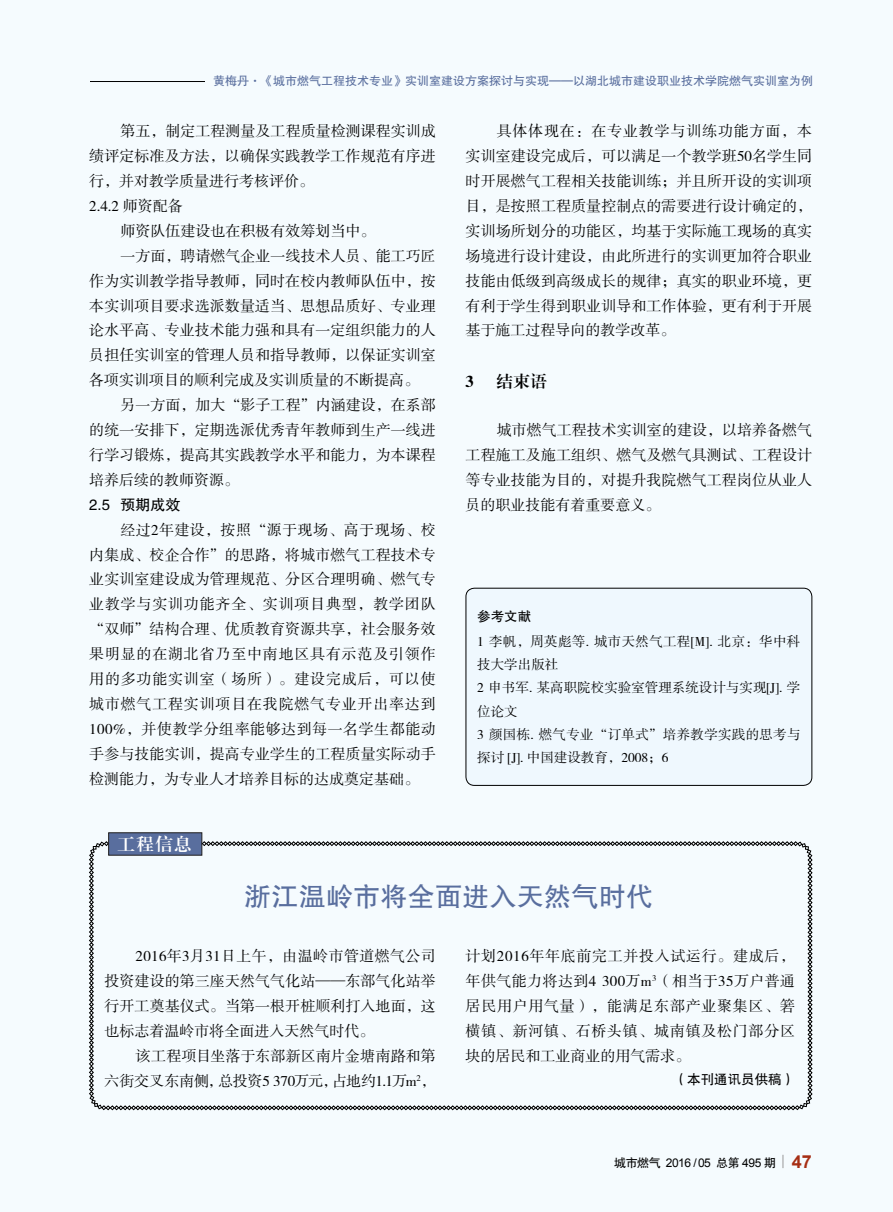
<style>
.page{position:relative;width:893px;height:1212px;background:#f5fbfe}
.page>*{position:absolute;margin:0;border:0;box-sizing:border-box;transform-origin:0 0}
.t1{font:27px "FZHTJW GB1 0";letter-spacing:.01em;color:#596e9e}
.t2{font:17.25px "FZXBSJW GB1 0";color:#fff}
.t3{font:16.5px "FZXBSJW GB1 0";color:#000}
.t4{font:15px/24.9px "FZSSJW GB1 0";letter-spacing:.005em;color:#000;text-align:justify}
.t5{font:15px "FZHTJW GB1 0";color:#000}
.t6{font:13.5px/23.2px "FZSSJW GB1 0";color:#000}
.t7{font:13.5px "FZHTJW GB1 0";color:#000}
.t8{font:12px "FZHTJW GB1 0";color:#596e9e}
.t9{font:12px "Arial";letter-spacing:-.04em;color:#000}
.s1{font-family:"FZHTJW GB1 0"}
.s2{font-weight:700;font-size:18px;color:#a62e14}
</style>
<div class="page">
<hr style="left:0;top:81px;width:812px;height:1px;background:#000">
<div style="left:0;top:72px;width:89px;height:19px;background:#f5fbfe"></div>
<svg style="left:782px;top:1155px;width:1px;height:13px"></svg>
<svg style="left:89px;top:841px;width:723px;height:269px"></svg>
<div style="left:466px;top:588px;width:346px;height:197px;background:#eff8fe;border-radius:9px"></div>
<div style="left:466px;top:588px;width:346px;height:198px;border:1px solid #000;border-radius:9px"></div>
<div style="left:108px;top:832px;width:94px;height:23px;background:#596e9e;border:1px solid #201e1e"></div>
<div style="left:205px;top:78px;width:614px;height:7px;background:#f5fbfe"></div>
<p class="t8" style="left:213px;top:74px;width:601px">黄梅丹·《城市燃气工程技术专业》实训室建设方案探讨与实现——以湖北城市建设职业技术学院燃气实训室为例</p>
<p class="t4" style="left:120px;top:119px;width:317px">第五，制定工程测量及工程质量检测课程实训成</p>
<p class="t4" style="left:89px;top:144px;width:348px">绩评定标准及方法，以确保实践教学工作规范有序进</p>
<p class="t4" style="left:89px;top:169px;width:226px">行，并对教学质量进行考核评价。</p>
<p class="t4" style="left:89px;top:194px;width:95px">2.4.2 师资配备</p>
<p class="t4" style="left:120px;top:219px;width:256px">师资队伍建设也在积极有效筹划当中。</p>
<p class="t4" style="left:120px;top:244px;width:317px">一方面，聘请燃气企业一线技术人员、能工巧匠</p>
<p class="t4" style="left:89px;top:269px;width:348px">作为实训教学指导教师，同时在校内教师队伍中，按</p>
<p class="t4" style="left:89px;top:294px;width:348px">本实训项目要求选派数量适当、思想品质好、专业理</p>
<p class="t4" style="left:89px;top:319px;width:348px">论水平高、专业技术能力强和具有一定组织能力的人</p>
<p class="t4" style="left:89px;top:344px;width:348px">员担任实训室的管理人员和指导教师，以保证实训室</p>
<p class="t4" style="left:89px;top:368px;width:331px">各项实训项目的顺利完成及实训质量的不断提高。</p>
<p class="t4" style="left:120px;top:393px;width:317px">另一方面，加大“影子工程”内涵建设，在系部</p>
<p class="t4" style="left:89px;top:418px;width:348px">的统一安排下，定期选派优秀青年教师到生产一线进</p>
<p class="t4" style="left:89px;top:443px;width:348px">行学习锻炼，提高其实践教学水平和能力，为本课程</p>
<p class="t4" style="left:89px;top:468px;width:151px">培养后续的教师资源。</p>
<p class="t5" style="left:89px;top:496px;width:93px">2.5 预期成效</p>
<p class="t4" style="left:89px;top:518px;width:348px;text-indent:31px">经过2年建设，按照“源于现场、高于现场、校内集成、校企合作”的思路，将城市燃气工程技术专业实训室建设成为管理规范、分区合理明确、燃气专业教学与实训功能齐全、实训项目典型，教学团队“双师”结构合理、优质教育资源共享，社会服务效果明显的在湖北省乃至中南地区具有示范及引领作用的多功能实训室（场所）。建设完成后，可以使城市燃气工程实训项目在我院燃气专业开出率达到100%，并使教学分组率能够达到每一名学生都能动手参与技能实训，提高专业学生的工程质量实际动手检测能力，为专业人才培养目标的达成奠定基础。</p>
<p class="t2" style="left:118px;top:834px;width:76px">工程信息</p>
<p class="t4" style="left:466px;top:119px;width:348px;text-indent:31px">具体体现在：在专业教学与训练功能方面，本实训室建设完成后，可以满足一个教学班50名学生同时开展燃气工程相关技能训练；并且所开设的实训项目，是按照工程质量控制点的需要进行设计确定的，实训场所划分的功能区，均基于实际施工现场的真实场境进行设计建设，由此所进行的实训更加符合职业技能由低级到高级成长的规律；真实的职业环境，更有利于学生得到职业训导和工作体验，更有利于开展基于施工过程导向的教学改革。</p>
<p class="t3" style="left:466px;top:372px;width:10px">3</p>
<p class="t3" style="left:497px;top:372px;width:52px">结束语</p>
<p class="t4" style="left:466px;top:419px;width:348px;text-indent:31px">城市燃气工程技术实训室的建设，以培养备燃气工程施工及施工组织、燃气及燃气具测试、工程设计等专业技能为目的，对提升我院燃气工程岗位从业人员的职业技能有着重要意义。</p>
<p class="t7" style="left:477px;top:608px;width:55px">参考文献</p>
<p class="t6" style="left:477px;top:630px;width:325px">1 李帆，周英彪等. 城市天然气工程[M]. 北京：华中科技大学出版社<br>2 申书军. 某高职院校实验室管理系统设计与实现[J]. 学位论文<br>3 颜国栋. 燃气专业“订单式”培养教学实践的思考与探讨 [J]. 中国建设教育，2008；6</p>
<h1 class="t1" style="left:244px;top:881px;width:410px">浙江温岭市将全面进入天然气时代</h1>
<p class="t4" style="left:105px;top:944px;width:333px;text-indent:31px">2016年3月31日上午，由温岭市管道燃气公司投资建设的第三座天然气气化站——东部气化站举行开工奠基仪式。当第一根开桩顺利打入地面，这也标志着温岭市将全面进入天然气时代。</p>
<p class="t4" style="left:105px;top:1044px;width:333px;text-align:right">该工程项目坐落于东部新区南片金塘南路和第<br>六街交叉东南侧，总投资5 370万元，占地约1.1万m<sup>2</sup>，</p>
<p class="t4" style="left:466px;top:944px;width:331px">计划2016年年底前完工并投入试运行。建成后，年供气能力将达到4 300万m<sup>3</sup>（相当于35万户普通居民用户用气量），能满足东部产业聚集区、箬横镇、新河镇、石桥头镇、城南镇及松门部分区块的居民和工业商业的用气需求。</p>
<p class="t7" style="left:674px;top:1072px;width:123px">（本刊通讯员供稿）</p>
<p class="t9" style="left:614px;top:1155px;width:199px"><span class="s1">城市燃气</span> 2016 / 05 <span class="s1">总第</span> 495 <span class="s1">期</span> <span class="s2">47</span></p>
</div>
